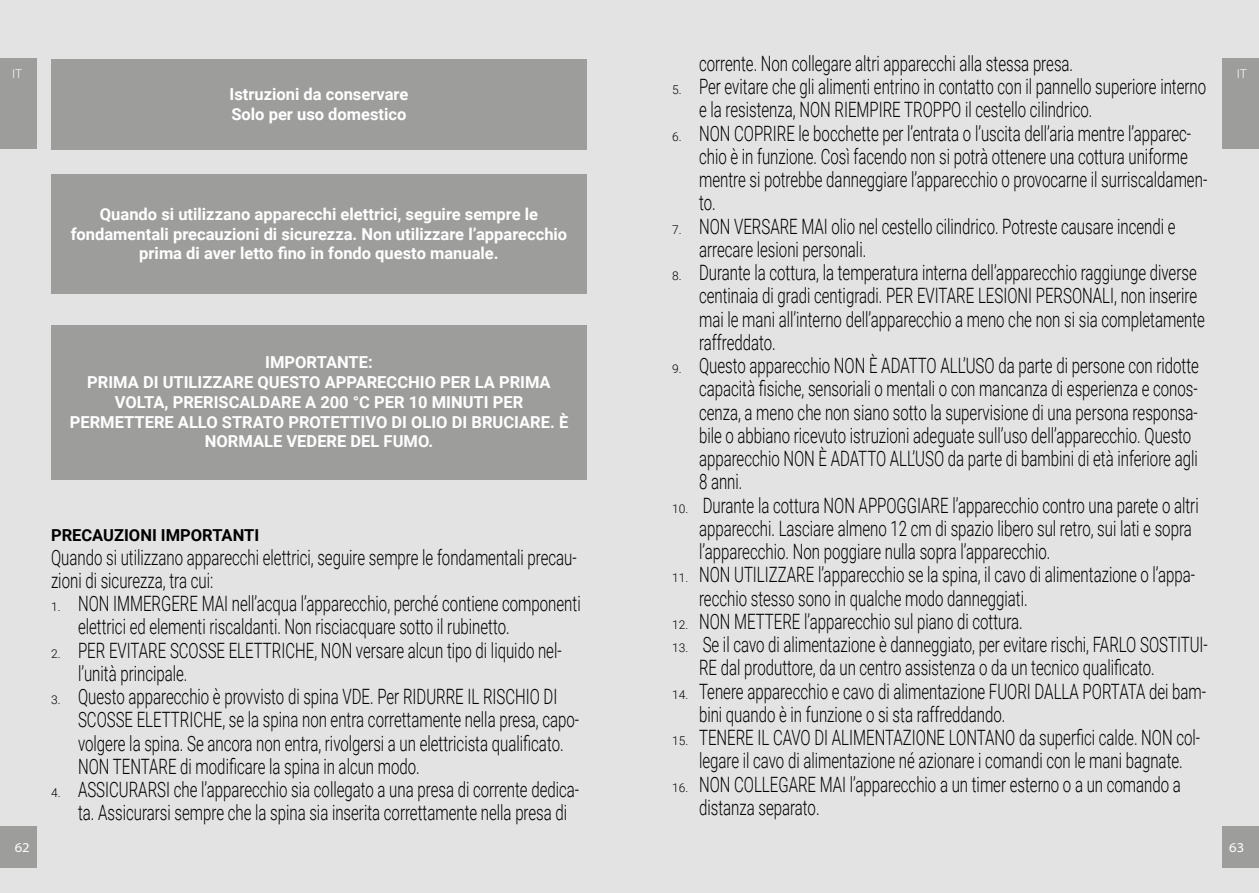
<style>
.page{position:relative;width:1259px;height:893px;background:#fff}
.page>*{position:absolute;margin:0;border:0;box-sizing:border-box;transform-origin:0 0}
.t1{font:300 21.15px/23.2px "Roboto";color:#000;scale:.71 1}
.t2{font:700 16.5px/19.8px "Roboto";color:#fff;text-align:center}
.t3{font:700 16.5px "Roboto";color:#000}
.t4{font:13.5px "Myriad Variable Concept";color:#fff}
.t5{font:300 12px "Roboto";color:#fff}
.s1{font-size:12px}
</style>
<div class="page">
<div style="left:0;top:0;width:629px;height:893px;background:#e4e3e3"></div>
<div style="left:629px;top:0;width:630px;height:893px;background:#e4e3e3"></div>
<div style="left:0;top:826px;width:37px;height:41px;background:#9d9d9c"></div>
<div style="left:1221px;top:826px;width:38px;height:41px;background:#9d9d9c"></div>
<div style="left:0;top:58px;width:37px;height:91px;background:#9d9d9c"></div>
<div style="left:1221px;top:58px;width:38px;height:91px;background:#9d9d9c"></div>
<div style="left:51px;top:60px;width:536px;height:90px;background:#9d9d9c"></div>
<div style="left:51px;top:174px;width:536px;height:119px;background:#9d9d9c"></div>
<div style="left:51px;top:325px;width:536px;height:154px;background:#9d9d9c"></div>
<p class="t1" style="left:699px;top:53px;width:528px">corrente. Non collegare altri apparecchi alla stessa presa.</p>
<p class="t1" style="left:699px;top:76px;width:716px;text-indent:-27px"><span class="s1">5.</span> Per evitare che gli alimenti entrino in contatto con il pannello superiore interno e la resistenza, NON RIEMPIRE TROPPO il cestello cilindrico.</p>
<p class="t1" style="left:699px;top:123px;width:717px;text-indent:-27px"><span class="s1">6.</span> NON COPRIRE le bocchette per l’entrata o l’uscita dell’aria mentre l’apparec&shy;chio è in funzione. Così facendo non si potrà ottenere una cottura uniforme mentre si potrebbe danneggiare l’apparecchio o provocarne il surriscaldamen&shy;to.</p>
<p class="t1" style="left:699px;top:216px;width:672px;text-indent:-27px"><span class="s1">7.</span> NON VERSARE MAI olio nel cestello cilindrico. Potreste causare incendi e arrecare lesioni personali.</p>
<p class="t1" style="left:699px;top:262px;width:714px;text-indent:-27px"><span class="s1">8.</span> Durante la cottura, la temperatura interna dell’apparecchio raggiunge diverse centinaia di gradi centigradi. PER EVITARE LESIONI PERSONALI, non inserire mai le mani all’interno dell’apparecchio a meno che non si sia completamente raffreddato.</p>
<p class="t1" style="left:699px;top:355px;width:705px;text-indent:-27px"><span class="s1">9.</span> Questo apparecchio NON È ADATTO ALL’USO da parte di persone con ridotte capacità fisiche, sensoriali o mentali o con mancanza di esperienza e conos&shy;cenza, a meno che non siano sotto la supervisione di una persona responsa&shy;bile o abbiano ricevuto istruzioni adeguate sull’uso dell’apparecchio. Questo apparecchio NON È ADATTO ALL’USO da parte di bambini di età inferiore agli 8 anni.</p>
<p class="t1" style="left:699px;top:495px;width:705px;text-indent:-27px"><span class="s1">10.</span> Durante la cottura NON APPOGGIARE l’apparecchio contro una parete o altri apparecchi. Lasciare almeno 12 cm di spazio libero sul retro, sui lati e sopra l’apparecchio. Non poggiare nulla sopra l’apparecchio.</p>
<p class="t1" style="left:699px;top:565px;width:700px;text-indent:-27px"><span class="s1">11.</span> NON UTILIZZARE l’apparecchio se la spina, il cavo di alimentazione o l’appa&shy;recchio stesso sono in qualche modo danneggiati.</p>
<p class="t1" style="left:672px;top:611px;width:495px"><span class="s1">12.</span> NON METTERE l’apparecchio sul piano di cottura.</p>
<p class="t1" style="left:699px;top:632px;width:718px;text-indent:-27px"><span class="s1">13.</span> Se il cavo di alimentazione è danneggiato, per evitare rischi, FARLO SOSTITUI-<br>RE dal produttore, da un centro assistenza o da un tecnico qualificato.</p>
<p class="t1" style="left:699px;top:681px;width:716px;text-indent:-27px"><span class="s1">14.</span> Tenere apparecchio e cavo di alimentazione FUORI DALLA PORTATA dei bam&shy;bini quando è in funzione o si sta raffreddando.</p>
<p class="t1" style="left:672px;top:725px;width:745px;text-align:center"><span class="s1">15.</span> TENERE IL CAVO DI ALIMENTAZIONE LONTANO da superfici calde. NON col&shy;legare il cavo di alimentazione né azionare i comandi con le mani bagnate.</p>
<p class="t1" style="left:699px;top:774px;width:680px;text-indent:-27px"><span class="s1">16.</span> NON COLLEGARE MAI l’apparecchio a un timer esterno o a un comando a distanza separato.</p>
<p class="t5" style="left:12px;top:69px;width:12px">IT</p>
<p class="t5" style="left:1237px;top:69px;width:12px">IT</p>
<p class="t2" style="left:230px;top:86px;width:180px;text-align:left">Istruzioni da conservare<br>Solo per uso domestico</p>
<p class="t2" style="left:71px;top:205px;width:498px">Quando si utilizzano apparecchi elettrici, seguire sempre le fondamentali precauzioni di sicurezza. Non utilizzare l’apparecchio prima di aver letto fino in fondo questo manuale.</p>
<p class="t2" style="left:70px;top:354px;width:500px">IMPORTANTE:<br>PRIMA DI UTILIZZARE QUESTO APPARECCHIO PER LA PRIMA VOLTA, PRERISCALDARE A 200 °C PER 10 MINUTI PER PERMETTERE ALLO STRATO PROTETTIVO DI OLIO DI BRUCIARE. È NORMALE VEDERE DEL FUMO.</p>
<p class="t3" style="left:51px;top:528px;width:210px">PRECAUZIONI IMPORTANTI</p>
<p class="t1" style="left:51px;top:547px;width:742px">Quando si utilizzano apparecchi elettrici, seguire sempre le fondamentali precau&shy;zioni di sicurezza, tra cui:</p>
<p class="t1" style="left:78px;top:591px;width:709px;text-indent:-27px"><span class="s1">1.</span> NON IMMERGERE MAI nell’acqua l’apparecchio, perché contiene componenti elettrici ed elementi riscaldanti. Non risciacquare sotto il rubinetto.</p>
<p class="t1" style="left:78px;top:640px;width:683px;text-indent:-27px"><span class="s1">2.</span> PER EVITARE SCOSSE ELETTRICHE, NON versare alcun tipo di liquido nel&shy;l’unità principale.</p>
<p class="t1" style="left:78px;top:684px;width:707px;text-indent:-27px"><span class="s1">3.</span> Questo apparecchio è provvisto di spina VDE. Per RIDURRE IL RISCHIO DI SCOSSE ELETTRICHE, se la spina non entra correttamente nella presa, capo&shy;volgere la spina. Se ancora non entra, rivolgersi a un elettricista qualificato.<br>NON TENTARE di modificare la spina in alcun modo.</p>
<p class="t1" style="left:78px;top:779px;width:707px;text-indent:-27px"><span class="s1">4.</span> ASSICURARSI che l’apparecchio sia collegato a una presa di corrente dedica&shy;ta. Assicurarsi sempre che la spina sia inserita correttamente nella presa di</p>
<p class="t4" style="left:15px;top:839px;width:17px">62</p>
<p class="t4" style="left:1229px;top:839px;width:17px">63</p>
</div>
